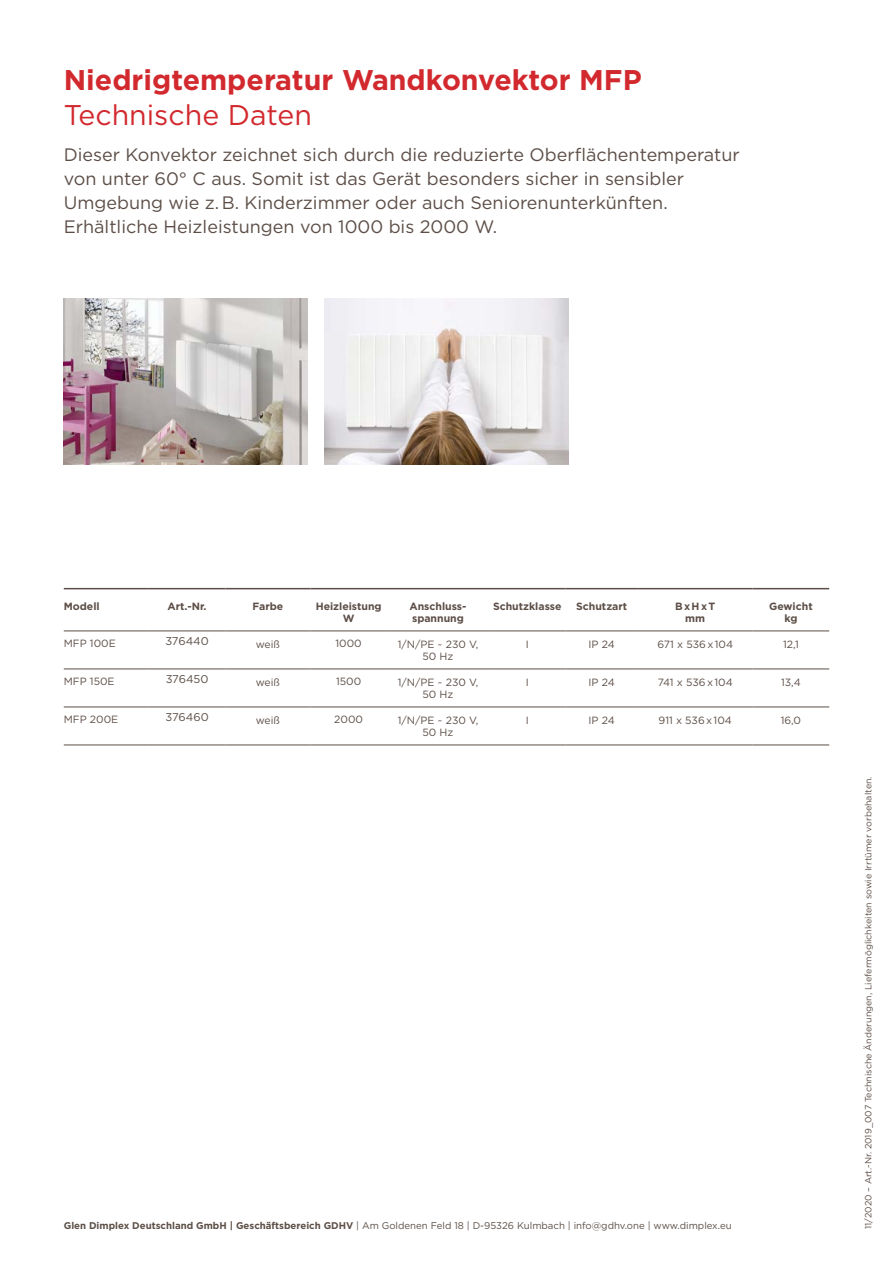
<style>
.page{position:relative;width:893px;height:1263px;background:#fff}
.page>*{position:absolute;margin:0;border:0;box-sizing:border-box;transform-origin:0 0}
.t1{font:700 28.5px "Gotham";color:#d2292e}
.t2{font:28.5px "Gotham";color:#d2292e}
.t3{font:18px/24px "Gotham";color:#5c4e47}
.t4{font:11.25px "Gotham";color:#5c4f47}
.t5{font:10.5px/12.6px "Gotham";color:#5c4e47;text-align:center}
.t6{font:700 10.5px/12.6px "Gotham";color:#5c4e47;text-align:center}
.t7{font:10.5px "Gotham";color:#5c4f47}
.t8{font:9.75px "Gotham";color:#5c4f47}
.t9{font:9px "Gotham";color:#5c4e47}
.s1{font-weight:700}
</style>
<div class="page">
<img style="left:64px;top:298px;width:244px;height:166px">
<hr style="left:225px;top:588px;width:85px;height:1px;background:#5c4e47">
<hr style="left:310px;top:588px;width:77px;height:1px;background:#5c4e47">
<hr style="left:387px;top:588px;width:102px;height:1px;background:#5c4e47">
<hr style="left:489px;top:588px;width:77px;height:1px;background:#5c4e47">
<hr style="left:566px;top:588px;width:72px;height:1px;background:#5c4e47">
<hr style="left:638px;top:588px;width:115px;height:1px;background:#5c4e47">
<hr style="left:753px;top:588px;width:76px;height:1px;background:#5c4e47">
<hr style="left:64px;top:588px;width:85px;height:1px;background:#5c4e47">
<hr style="left:149px;top:588px;width:76px;height:1px;background:#5c4e47">
<hr style="left:64px;top:631px;width:85px;height:1px;background:#5c4e47">
<hr style="left:149px;top:631px;width:76px;height:1px;background:#5c4e47">
<hr style="left:225px;top:631px;width:85px;height:1px;background:#5c4e47">
<hr style="left:310px;top:631px;width:77px;height:1px;background:#5c4e47">
<hr style="left:387px;top:631px;width:102px;height:1px;background:#5c4e47">
<hr style="left:489px;top:631px;width:77px;height:1px;background:#5c4e47">
<hr style="left:566px;top:631px;width:72px;height:1px;background:#5c4e47">
<hr style="left:638px;top:631px;width:115px;height:1px;background:#5c4e47">
<hr style="left:753px;top:631px;width:76px;height:1px;background:#5c4e47">
<hr style="left:64px;top:669px;width:85px;height:1px;background:#5c4e47">
<hr style="left:225px;top:669px;width:85px;height:1px;background:#5c4e47">
<hr style="left:310px;top:669px;width:77px;height:1px;background:#5c4e47">
<hr style="left:387px;top:669px;width:102px;height:1px;background:#5c4e47">
<hr style="left:489px;top:669px;width:77px;height:1px;background:#5c4e47">
<hr style="left:566px;top:669px;width:72px;height:1px;background:#5c4e47">
<hr style="left:638px;top:669px;width:115px;height:1px;background:#5c4e47">
<hr style="left:753px;top:669px;width:76px;height:1px;background:#5c4e47">
<hr style="left:64px;top:707px;width:85px;height:1px;background:#5c4e47">
<hr style="left:225px;top:707px;width:85px;height:1px;background:#5c4e47">
<hr style="left:310px;top:707px;width:77px;height:1px;background:#5c4e47">
<hr style="left:387px;top:707px;width:102px;height:1px;background:#5c4e47">
<hr style="left:489px;top:707px;width:77px;height:1px;background:#5c4e47">
<hr style="left:566px;top:707px;width:72px;height:1px;background:#5c4e47">
<hr style="left:638px;top:707px;width:115px;height:1px;background:#5c4e47">
<hr style="left:753px;top:707px;width:76px;height:1px;background:#5c4e47">
<hr style="left:64px;top:745px;width:85px;height:1px;background:#5c4e47">
<hr style="left:225px;top:745px;width:85px;height:1px;background:#5c4e47">
<hr style="left:310px;top:745px;width:77px;height:1px;background:#5c4e47">
<hr style="left:387px;top:745px;width:102px;height:1px;background:#5c4e47">
<hr style="left:489px;top:745px;width:77px;height:1px;background:#5c4e47">
<hr style="left:566px;top:745px;width:72px;height:1px;background:#5c4e47">
<hr style="left:638px;top:745px;width:115px;height:1px;background:#5c4e47">
<hr style="left:753px;top:745px;width:76px;height:1px;background:#5c4e47">
<hr style="left:149px;top:669px;width:76px;height:1px;background:#5c4e47">
<hr style="left:149px;top:707px;width:76px;height:1px;background:#5c4e47">
<hr style="left:149px;top:745px;width:76px;height:1px;background:#5c4e47">
<img style="left:325px;top:298px;width:243px;height:166px">
<h1 class="t1" style="left:64px;top:61px;width:579px">Niedrigtemperatur Wandkonvektor MFP</h1>
<h1 class="t2" style="left:64px;top:97px;width:250px">Technische Daten</h1>
<p class="t3" style="left:64px;top:142px;width:677px">Dieser Konvektor zeichnet sich durch die reduzierte Oberflächentemperatur von unter 60° C aus. Somit ist das Gerät besonders sicher in sensibler Umgebung wie z. B. Kinderzimmer oder auch Seniorenunterkünften.<br>Erhältliche Heizleistungen von 1000 bis 2000 W.</p>
<p class="t6" style="left:64px;top:600px;width:37px">Modell</p>
<p class="t6" style="left:168px;top:600px;width:41px">Art.-Nr.</p>
<p class="t6" style="left:252px;top:600px;width:32px">Farbe</p>
<p class="t6" style="left:316px;top:600px;width:67px">Heizleistung<br>W</p>
<p class="t6" style="left:409px;top:600px;width:58px;text-align:left">Anschluss&shy;spannung</p>
<p class="t6" style="left:493px;top:600px;width:70px">Schutzklasse</p>
<p class="t6" style="left:576px;top:600px;width:53px">Schutzart</p>
<p class="t6" style="left:675px;top:600px;width:42px">B x H x T mm</p>
<p class="t6" style="left:769px;top:600px;width:45px">Gewicht kg</p>
<p class="t5" style="left:64px;top:636px;width:53px">MFP 100E</p>
<p class="t4" style="left:165px;top:634px;width:45px">376440</p>
<p class="t5" style="left:256px;top:638px;width:26px">weiß</p>
<p class="t7" style="left:336px;top:636px;width:28px">1000</p>
<p class="t5" style="left:398px;top:638px;width:82px">1/N/PE ~ 230 V,<br>50 Hz</p>
<p class="t5" style="left:526px;top:638px;width:5px">I</p>
<p class="t5" style="left:589px;top:638px;width:28px">IP 24</p>
<p class="t5" style="left:657px;top:638px;width:77px">671 x 536 x 104</p>
<p class="t5" style="left:783px;top:638px;width:17px">12,1</p>
<p class="t5" style="left:64px;top:674px;width:52px">MFP 150E</p>
<p class="t4" style="left:166px;top:672px;width:44px">376450</p>
<p class="t5" style="left:256px;top:676px;width:26px">weiß</p>
<p class="t7" style="left:336px;top:674px;width:27px">1500</p>
<p class="t5" style="left:398px;top:676px;width:82px">1/N/PE ~ 230 V,<br>50 Hz</p>
<p class="t5" style="left:526px;top:676px;width:5px">I</p>
<p class="t5" style="left:589px;top:676px;width:28px">IP 24</p>
<p class="t5" style="left:658px;top:676px;width:77px">741 x 536 x 104</p>
<p class="t5" style="left:781px;top:676px;width:21px">13,4</p>
<p class="t5" style="left:64px;top:712px;width:56px">MFP 200E</p>
<p class="t4" style="left:165px;top:710px;width:45px">376460</p>
<p class="t5" style="left:256px;top:714px;width:26px">weiß</p>
<p class="t7" style="left:334px;top:712px;width:30px">2000</p>
<p class="t5" style="left:398px;top:714px;width:82px">1/N/PE ~ 230 V,<br>50 Hz</p>
<p class="t5" style="left:526px;top:714px;width:5px">I</p>
<p class="t5" style="left:589px;top:714px;width:28px">IP 24</p>
<p class="t5" style="left:659px;top:714px;width:75px">911 x 536 x 104</p>
<p class="t5" style="left:781px;top:714px;width:22px">16,0</p>
<p class="t8" style="left:64px;top:1219px;width:669px"><span class="s1">Glen Dimplex Deutschland GmbH | Geschäftsbereich GDHV</span> | Am Goldenen Feld 18 | D-95326 Kulmbach | info@gdhv.one | www.dimplex.eu</p>
<p class="t9" style="left:862px;top:1229px;width:454px;rotate:-90deg">11/2020 – Art.-Nr. 2019_007 Technische Änderungen, Liefermöglichkeiten sowie Irrtümer vorbehalten.</p>
</div>
